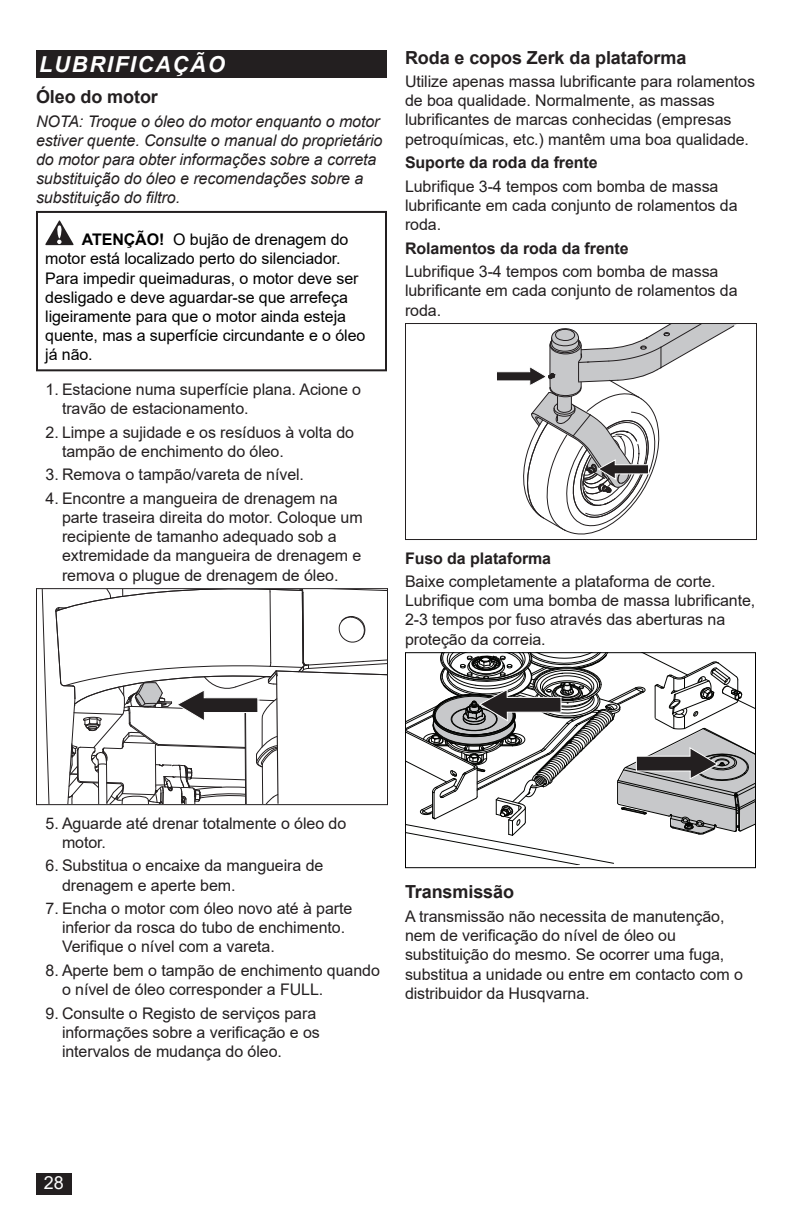
<style>
.page{position:relative;width:792px;height:1224px;background:#fff}
.page>*{position:absolute;margin:0;border:0;box-sizing:border-box;transform-origin:0 0}
.t1{font:italic 700 22px "Arial";letter-spacing:.075em;color:#fff}
.Head_9{font:700 18px "Arial";letter-spacing:-.005em;color:#231f20}
.t2{font:18px "Arial";color:#fff}
.Body_Text{font:16px/19.2px "Arial";letter-spacing:-.005em;color:#231f20}
.Warning{font:16px/19.2px "Arial";letter-spacing:-.005em;color:#000}
.Body_Text-2{font:italic 16px/19.2px "Arial";letter-spacing:-.005em;color:#231f20}
.Body_Bold{font:700 16px "Arial";letter-spacing:-.005em;color:#231f20}
.s1{font-weight:700}
</style>
<div class="page">
<svg style="left:45px;top:220px;width:29px;height:25px"></svg>
<div style="left:36px;top:211px;width:351px;height:160px;border:2px solid #231f20"></div>
<svg style="left:41px;top:590px;width:345px;height:213px"></svg>
<div style="left:36px;top:588px;width:352px;height:217px;border:1px solid #231f20"></div>
<svg style="left:497px;top:325px;width:238px;height:210px"></svg>
<div style="left:405px;top:323px;width:352px;height:217px;border:1px solid #231f20"></div>
<svg style="left:407px;top:654px;width:347px;height:211px"></svg>
<div style="left:405px;top:652px;width:351px;height:216px;border:1px solid #000"></div>
<div style="left:36px;top:1174px;width:35px;height:21px;background:#231f20"></div>
<div style="left:36px;top:50px;width:351px;height:28px;background:#231f20"></div>
<h1 class="t1" style="left:39px;top:50px;width:187px">LUBRIFICAÇÃO</h1>
<p class="Head_9" style="left:36px;top:84px;width:123px">Óleo do motor</p>
<p class="Body_Text-2" style="left:36px;top:112px;width:348px">NOTA: Troque o óleo do motor enquanto o motor estiver quente. Consulte o manual do proprietário do motor para obter informações sobre a correta substituição do óleo e recomendações sobre a substituição do filtro.</p>
<p class="Warning" style="left:45px;top:230px;width:322px;text-indent:37px"><span class="s1">ATENÇÃO!</span> O bujão de drenagem do motor está localizado perto do silenciador.<br>Para impedir queimaduras, o motor deve ser desligado e deve aguardar-se que arrefeça ligeiramente para que o motor ainda esteja quente, mas a superfície circundante e o óleo já não.</p>
<p class="Body_Text" style="left:62px;top:380px;width:301px;text-indent:-16px">1. Estacione numa superfície plana. Acione o travão de estacionamento.</p>
<p class="Body_Text" style="left:62px;top:422px;width:294px;text-indent:-16px">2. Limpe a sujidade e os resíduos à volta do tampão de enchimento do óleo.</p>
<p class="Body_Text" style="left:46px;top:465px;width:260px">3. Remova o tampão/vareta de nível.</p>
<p class="Body_Text" style="left:62px;top:488px;width:302px;text-indent:-16px">4. Encontre a mangueira de drenagem na parte traseira direita do motor. Coloque um recipiente de tamanho adequado sob a extremidade da mangueira de drenagem e remova o plugue de drenagem de óleo.</p>
<p class="Head_9" style="left:405px;top:44px;width:283px">Roda e copos Zerk da plataforma</p>
<p class="Body_Text" style="left:405px;top:72px;width:352px">Utilize apenas massa lubrificante para rolamentos de boa qualidade. Normalmente, as massas lubrificantes de marcas conhecidas (empresas petroquímicas, etc.) mantêm uma boa qualidade.</p>
<p class="Body_Bold" style="left:405px;top:151px;width:194px">Suporte da roda da frente</p>
<p class="Body_Text" style="left:405px;top:176px;width:334px">Lubrifique 3-4 tempos com bomba de massa lubrificante em cada conjunto de rolamentos da roda.</p>
<p class="Body_Bold" style="left:405px;top:237px;width:225px">Rolamentos da roda da frente</p>
<p class="Body_Text" style="left:405px;top:262px;width:334px">Lubrifique 3-4 tempos com bomba de massa lubrificante em cada conjunto de rolamentos da roda.</p>
<p class="Body_Bold" style="left:405px;top:547px;width:148px">Fuso da plataforma</p>
<p class="Body_Text" style="left:405px;top:572px;width:352px">Baixe completamente a plataforma de corte.<br>Lubrifique com uma bomba de massa lubrificante, 2-3 tempos por fuso através das aberturas na proteção da correia.</p>
<p class="Body_Text" style="left:62px;top:813px;width:286px;text-indent:-16px">5. Aguarde até drenar totalmente o óleo do motor.</p>
<p class="Body_Text" style="left:62px;top:856px;width:263px;text-indent:-16px">6. Substitua o encaixe da mangueira de drenagem e aperte bem.</p>
<p class="Body_Text" style="left:62px;top:899px;width:292px;text-indent:-16px">7. Encha o motor com óleo novo até à parte inferior da rosca do tubo de enchimento.<br>Verifique o nível com a vareta.</p>
<p class="Body_Text" style="left:62px;top:961px;width:319px;text-indent:-16px">8. Aperte bem o tampão de enchimento quando o nível de óleo corresponder a FULL.</p>
<p class="Body_Text" style="left:62px;top:1003px;width:259px;text-indent:-16px">9. Consulte o Registo de serviços para informações sobre a verificação e os intervalos de mudança do óleo.</p>
<p class="Head_9" style="left:405px;top:879px;width:111px">Transmissão</p>
<p class="Body_Text" style="left:405px;top:907px;width:339px">A transmissão não necessita de manutenção, nem de verificação do nível de óleo ou substituição do mesmo. Se ocorrer uma fuga, substitua a unidade ou entre em contacto com o distribuidor da Husqvarna.</p>
<p class="t2" style="left:44px;top:1170px;width:22px">28</p>
</div>
